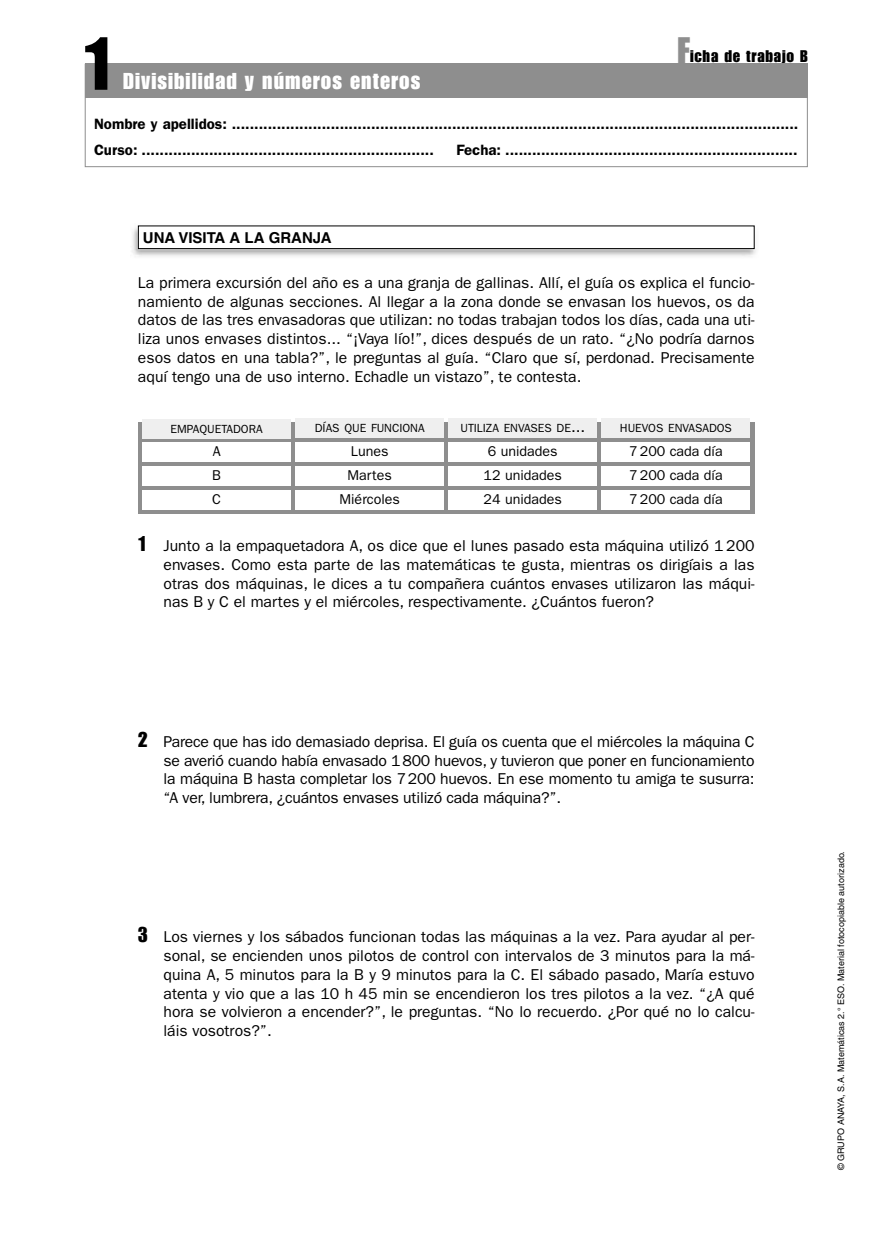
<style>
.page{position:relative;width:893px;height:1234px;background:#fff}
.page>*{position:absolute;margin:0;border:0;box-sizing:border-box;transform-origin:0 0}
.t1{font:73.5px "Impact";color:#000}
.t2{font:37.5px "Impact";color:#8e8e8e}
.t3{font:22.5px "Impact";letter-spacing:.05em;color:#fff}
.t4{font:16.5px "Impact";letter-spacing:.05em;color:#000}
.t5{font:15.75px/18.8px "Franklin Gothic";color:#000;text-align:justify}
.t6{font:600 15px/26.5px "Franklin Gothic";color:#000}
.t7{font:700 15px "Helvetica";color:#000}
.t8{font:14.25px/23.9px "Franklin Gothic";color:#000}
.t9{font:11.85px "Franklin Gothic";color:#000}
.t10{font:9px "Helvetica";color:#000}
.s1{font-size:15.75px}
.s2{font-family:"Impact";font-size:21px}
</style>
<div class="page">
<img style="left:132px;top:225px;width:624px;height:32px">
<div style="left:138px;top:226px;width:616px;height:22px;background:#fff"></div>
<div style="left:138px;top:225px;width:617px;height:24px;border:1px solid #000"></div>
<div style="left:138px;top:423px;width:617px;height:91px;background:#8e8e8e"></div>
<div style="left:142px;top:418px;width:149px;height:20px;background:#efefef"></div>
<div style="left:142px;top:466px;width:149px;height:20px;background:#fff"></div>
<div style="left:142px;top:490px;width:149px;height:19px;background:#fff"></div>
<div style="left:295px;top:418px;width:149px;height:20px;background:#efefef"></div>
<div style="left:295px;top:466px;width:149px;height:20px;background:#fff"></div>
<div style="left:295px;top:490px;width:149px;height:19px;background:#fff"></div>
<div style="left:448px;top:418px;width:149px;height:20px;background:#efefef"></div>
<div style="left:448px;top:466px;width:149px;height:20px;background:#fff"></div>
<div style="left:448px;top:490px;width:149px;height:19px;background:#fff"></div>
<div style="left:142px;top:442px;width:149px;height:20px;background:#fff"></div>
<div style="left:295px;top:442px;width:149px;height:20px;background:#fff"></div>
<div style="left:448px;top:442px;width:149px;height:20px;background:#fff"></div>
<div style="left:601px;top:418px;width:149px;height:20px;background:#efefef"></div>
<div style="left:601px;top:466px;width:149px;height:20px;background:#fff"></div>
<div style="left:601px;top:490px;width:149px;height:19px;background:#fff"></div>
<div style="left:601px;top:442px;width:149px;height:20px;background:#fff"></div>
<div style="left:85px;top:64px;width:723px;height:103px;border:1px solid #8e8e8e"></div>
<div style="left:85px;top:64px;width:723px;height:34px;background:#8e8e8e"></div>
<h1 class="t1" style="left:83px;top:35px;width:29px">1</h1>
<h3 class="t3" style="left:123px;top:73px;width:299px">Divisibilidad y números enteros</h3>
<h2 class="t2" style="left:678px;top:36px;width:14px">F</h2>
<p class="t4" style="left:690px;top:49px;width:119px">icha de trabajo B</p>
<p class="t6" style="left:94px;top:111px;width:706px">Nombre y apellidos: ..............................................................................................................................<br>Curso: .................................................................</p>
<p class="t6" style="left:456px;top:138px;width:343px">Fecha: .................................................................</p>
<p class="t7" style="left:143px;top:228px;width:190px">UNA VISITA A LA GRANJA</p>
<p class="t5" style="left:138px;top:273px;width:618px">La primera excursión del año es a una granja de gallinas. Allí, el guía os explica el funcio&shy;namiento de algunas secciones. Al llegar a la zona donde se envasan los huevos, os da datos de las tres envasadoras que utilizan: no todas trabajan todos los días, cada una uti&shy;liza unos envases distintos... “¡Vaya lío!”, dices después de un rato. “¿No podría darnos esos datos en una tabla?”, le preguntas al guía. “Claro que sí, perdonad. Precisamente aquí tengo una de uso interno. Echadle un vistazo”, te contesta.</p>
<p class="t9" style="left:315px;top:422px;width:111px">DÍAS QUE FUNCIONA</p>
<p class="t8" style="left:340px;top:462px;width:62px;text-align:center">Martes<br>Miércoles</p>
<p class="t9" style="left:460px;top:422px;width:126px">UTILIZA ENVASES DE<span class="s1">...</span></p>
<p class="t8" style="left:484px;top:462px;width:80px">12 unidades<br>24 unidades</p>
<p class="t9" style="left:171px;top:422px;width:94px">EMPAQUETADORA</p>
<p class="t8" style="left:212px;top:462px;width:10px">B<br>C</p>
<p class="t8" style="left:213px;top:439px;width:9px">A</p>
<p class="t8" style="left:351px;top:439px;width:39px">Lunes</p>
<p class="t8" style="left:488px;top:439px;width:71px">6 unidades</p>
<p class="t9" style="left:620px;top:422px;width:114px">HUEVOS ENVASADOS</p>
<p class="t8" style="left:629px;top:462px;width:95px">7200 cada día<br>7200 cada día</p>
<p class="t8" style="left:629px;top:439px;width:95px">7200 cada día</p>
<p class="t5" style="left:163px;top:536px;width:593px;text-indent:-26px"><span class="s2">1</span> Junto a la empaquetadora A, os dice que el lunes pasado esta máquina utilizó 1 200 envases. Como esta parte de las matemáticas te gusta, mientras os dirigíais a las otras dos máquinas, le dices a tu compañera cuántos envases utilizaron las máqui&shy;nas B y C el martes y el miércoles, respectivamente. ¿Cuántos fueron?</p>
<p class="t5" style="left:163px;top:731px;width:593px;text-indent:-26px"><span class="s2">2</span> Parece que has ido demasiado deprisa. El guía os cuenta que el miércoles la máquina C se averió cuando había envasado 1800 huevos, y tuvieron que poner en funcionamiento la máquina B hasta completar los 7200 huevos. En ese momento tu amiga te susurra: “A ver, lumbrera, ¿cuántos envases utilizó cada máquina?”.</p>
<p class="t5" style="left:163px;top:927px;width:593px;text-indent:-26px"><span class="s2">3</span> Los viernes y los sábados funcionan todas las máquinas a la vez. Para ayudar al per&shy;sonal, se encienden unos pilotos de control con intervalos de 3 minutos para la má&shy;quina A, 5 minutos para la B y 9 minutos para la C. El sábado pasado, María estuvo atenta y vio que a las 10 h 45 min se encendieron los tres pilotos a la vez. “¿A qué hora se volvieron a encender?”, le preguntas. “No lo recuerdo. ¿Por qué no lo calcu&shy;láis vosotros?”.</p>
<p class="t10" style="left:837px;top:1169px;width:320px;rotate:-90deg">© GRUPO ANAYA, S.A. Matemáticas 2.° ESO. Material fotocopiable autorizado.</p>
</div>
